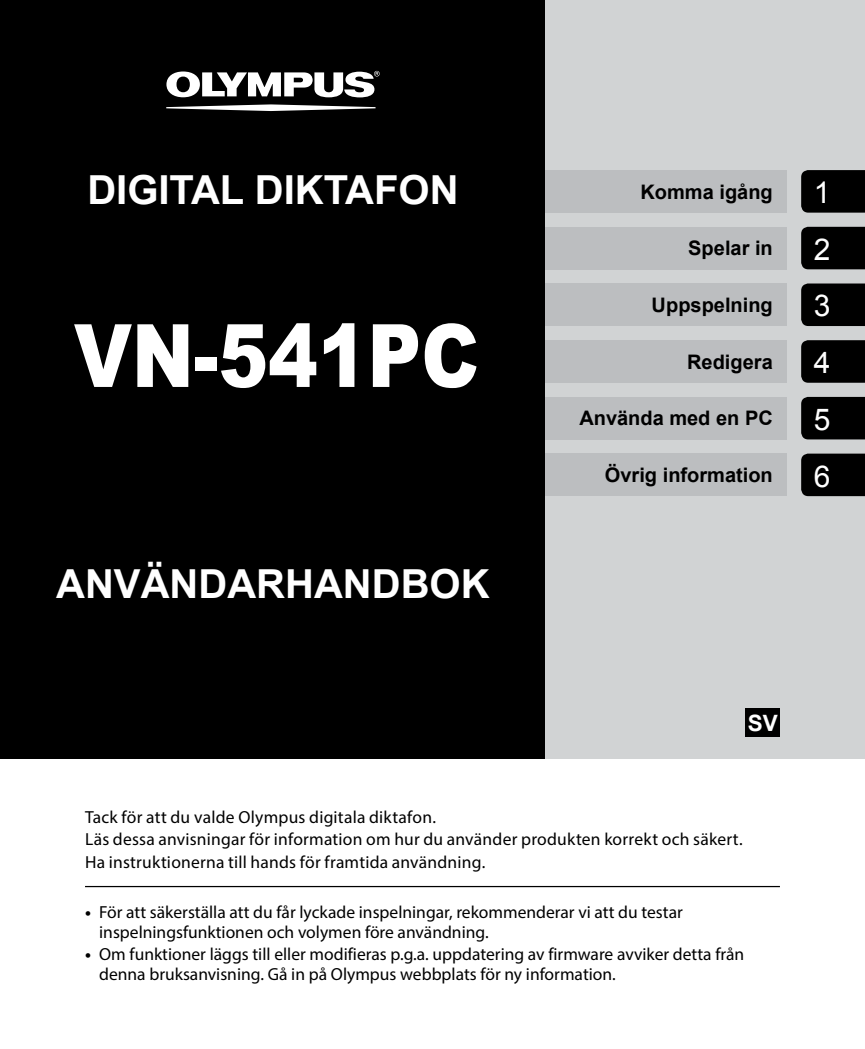
<style>
.page{position:relative;width:865px;height:1049px;background:#fff}
.page>*{position:absolute;margin:0;border:0;box-sizing:border-box;transform-origin:0 0}
.t1{font:900 87.5px "Arial";color:#fff;scale:.85 1}
.t2{font:700 40px "Arial";color:#fff}
.t3{font:30px/56.8px "Arial";color:#fff;text-align:justify}
.t4{font:700 22.5px "Arial";color:#fff}
.t5{font:700 20px "Arial";color:#000}
.t6{font:17.5px/22.5px "Myriad Pro";color:#000}
.s1{font-weight:700}
</style>
<div class="page">
<hr style="left:85px;top:886px;width:695px;height:1px;background:#000">
<div style="left:0;top:0;width:546px;height:758px;background:#000"></div>
<svg style="left:166px;top:71px;width:213px;height:26px"></svg>
<svg style="left:166px;top:104px;width:209px;height:7px"></svg>
<div style="left:546px;top:0;width:319px;height:758px;background:#d1d3d4"></div>
<div style="left:546px;top:170px;width:241px;height:43px;background:#bcbec0"></div>
<div style="left:546px;top:227px;width:241px;height:42px;background:#bcbec0"></div>
<div style="left:546px;top:283px;width:241px;height:43px;background:#bcbec0"></div>
<div style="left:546px;top:340px;width:241px;height:43px;background:#bcbec0"></div>
<div style="left:546px;top:397px;width:241px;height:42px;background:#bcbec0"></div>
<div style="left:546px;top:454px;width:241px;height:42px;background:#bcbec0"></div>
<div style="left:801px;top:170px;width:64px;height:43px;background:#000"></div>
<div style="left:801px;top:227px;width:64px;height:42px;background:#000"></div>
<div style="left:801px;top:283px;width:64px;height:43px;background:#000"></div>
<div style="left:801px;top:340px;width:64px;height:43px;background:#000"></div>
<div style="left:801px;top:397px;width:64px;height:42px;background:#000"></div>
<div style="left:801px;top:454px;width:64px;height:42px;background:#000"></div>
<div style="left:746px;top:709px;width:34px;height:28px;background:#000"></div>
<h2 class="t2" style="left:87px;top:164px;width:373px">DIGITAL DIKTAFON</h2>
<h1 class="t1" style="left:74px;top:292px;width:478px">VN-541PC</h1>
<h2 class="t2" style="left:56px;top:557px;width:435px">ANVÄNDARHANDBOK</h2>
<p class="t5" style="left:640px;top:178px;width:134px">Komma igång</p>
<p class="t5" style="left:688px;top:235px;width:86px">Spelar in</p>
<p class="t5" style="left:651px;top:292px;width:123px">Uppspelning</p>
<p class="t5" style="left:687px;top:348px;width:87px">Redigera</p>
<p class="t5" style="left:579px;top:405px;width:195px">Använda med en PC</p>
<p class="t5" style="left:605px;top:462px;width:169px">Övrig information</p>
<h3 class="t3" style="left:814px;top:164px;width:18px">1<br>2<br>3<br>4<br>5<br>6</h3>
<p class="t4" style="left:748px;top:708px;width:32px">SV</p>
<p class="t6" style="left:85px;top:805px;width:659px">Tack för att du valde Olympus digitala diktafon.<br>Läs dessa anvisningar för information om hur du använder produkten korrekt och säkert.<br>Ha instruktionerna till hands för framtida användning.</p>
<p class="t6" style="left:99px;top:902px;width:585px;line-height:20px;text-indent:-14px"><span class="s1">•</span> För att säkerställa att du får lyckade inspelningar, rekommenderar vi att du testar inspelningsfunktionen och volymen före användning.</p>
<p class="t6" style="left:99px;top:944px;width:646px;line-height:20px;text-indent:-14px"><span class="s1">•</span> Om funktioner läggs till eller modifieras p.g.a. uppdatering av firmware avviker detta från denna bruksanvisning. Gå in på Olympus webbplats för ny information.</p>
</div>
